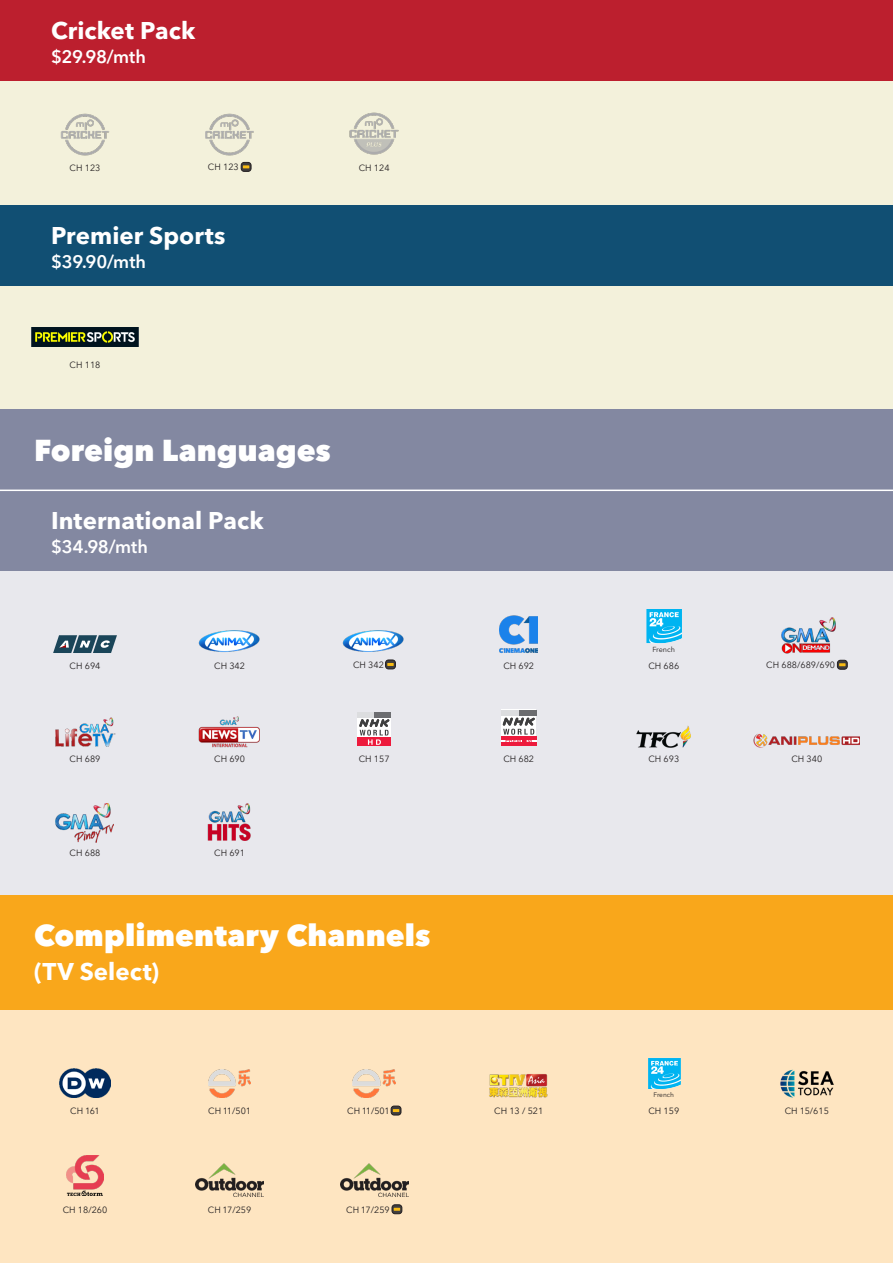
<style>
.page{position:relative;width:893px;height:1263px;background:#fff}
.page>*{position:absolute;margin:0;border:0;box-sizing:border-box;transform-origin:0 0}
.t1{font:800 30px "Avenir Next LT Pro";letter-spacing:.005em;color:#fff}
.t2{font:700 24px "Avenir Next LT Pro";letter-spacing:.005em;color:#fff}
.t3{font:600 18px "Avenir Next LT Pro";color:#fff}
.t4{font:9px "Avenir Next LT Pro";color:#231f20}
.t5{font:7.35px "Avenir Next LT Pro";color:#231f20}
.t6{font:6.6px "Avenir Next LT Pro";color:#231f20}
</style>
<div class="page">
<div style="left:0;top:41px;width:893px;height:197px;background:#f3f1db"></div>
<div style="left:0;top:240px;width:893px;height:186px;background:#f3f1db"></div>
<div style="left:0;top:0;width:893px;height:81px;background:#bc1f2e"></div>
<div style="left:0;top:205px;width:893px;height:81px;background:#114f73"></div>
<div style="left:0;top:995px;width:893px;height:268px;background:#fee5c1"></div>
<div style="left:0;top:556px;width:893px;height:379px;background:#e8e8ed"></div>
<div style="left:0;top:409px;width:893px;height:162px;background:#8388a1"></div>
<div style="left:0;top:895px;width:893px;height:115px;background:#f9a71b"></div>
<hr style="left:0;top:490px;width:893px;height:1px;background:#fff">
<img style="left:31px;top:328px;width:108px;height:19px">
<img style="left:349px;top:112px;width:50px;height:43px">
<img style="left:60px;top:113px;width:50px;height:43px">
<img style="left:205px;top:113px;width:49px;height:43px">
<svg style="left:241px;top:162px;width:10px;height:9px"></svg>
<div style="left:241px;top:162px;width:10px;height:10px;border:1px solid #231f20;border-radius:3px"></div>
<svg style="left:243px;top:165px;width:6px;height:3px"></svg>
<img style="left:60px;top:1069px;width:50px;height:29px">
<img style="left:648px;top:1058px;width:33px;height:30px">
<img style="left:780px;top:1069px;width:54px;height:29px">
<img style="left:208px;top:1070px;width:43px;height:27px">
<img style="left:489px;top:1074px;width:59px;height:24px">
<img style="left:196px;top:1163px;width:68px;height:33px">
<img style="left:66px;top:1156px;width:38px;height:40px">
<img style="left:353px;top:1070px;width:43px;height:27px">
<div style="left:391px;top:1106px;width:10px;height:9px;background:#403e3f;border-radius:3px"></div>
<div style="left:391px;top:1106px;width:10px;height:9px;border:1px solid #231f20;border-radius:3px"></div>
<svg style="left:393px;top:1109px;width:6px;height:3px"></svg>
<img style="left:340px;top:1163px;width:68px;height:33px">
<svg style="left:392px;top:1205px;width:10px;height:9px"></svg>
<div style="left:392px;top:1204px;width:10px;height:10px;border:1px solid #231f20;border-radius:3px"></div>
<svg style="left:394px;top:1208px;width:6px;height:3px"></svg>
<img style="left:55px;top:717px;width:61px;height:30px">
<img style="left:198px;top:717px;width:62px;height:30px">
<div style="left:358px;top:712px;width:16px;height:5px;background:#dcdddf"></div>
<div style="left:374px;top:712px;width:17px;height:5px;background:#6c6d70"></div>
<div style="left:358px;top:738px;width:33px;height:8px;background:#ed1a3c"></div>
<svg style="left:358px;top:717px;width:33px;height:28px"></svg>
<div style="left:501px;top:710px;width:35px;height:34px;background:#fff"></div>
<div style="left:501px;top:710px;width:18px;height:6px;background:#dcdddf"></div>
<div style="left:519px;top:710px;width:17px;height:6px;background:#6c6d70"></div>
<div style="left:501px;top:737px;width:35px;height:7px;background:#ed1a3c"></div>
<svg style="left:503px;top:717px;width:32px;height:25px"></svg>
<hr style="left:501px;top:743px;width:35px;height:3px;background:#ed1a3c">
<hr style="left:501px;top:737px;width:35px;height:3px;background:#ed1a3c">
<img style="left:636px;top:725px;width:55px;height:23px">
<img style="left:754px;top:734px;width:106px;height:13px">
<img style="left:207px;top:803px;width:44px;height:38px">
<img style="left:55px;top:804px;width:59px;height:38px">
<img style="left:500px;top:615px;width:38px;height:38px">
<svg style="left:53px;top:635px;width:64px;height:18px"></svg>
<img style="left:646px;top:609px;width:36px;height:34px">
<img style="left:198px;top:630px;width:62px;height:22px">
<img style="left:781px;top:617px;width:55px;height:37px">
<svg style="left:837px;top:660px;width:10px;height:9px"></svg>
<div style="left:837px;top:660px;width:10px;height:9px;border:1px solid #231f20;border-radius:3px"></div>
<svg style="left:839px;top:663px;width:6px;height:3px"></svg>
<div style="left:386px;top:660px;width:9px;height:9px;background:#403e3f;border-radius:3px"></div>
<div style="left:385px;top:660px;width:11px;height:9px;border:1px solid #231f20;border-radius:3px"></div>
<svg style="left:387px;top:663px;width:7px;height:3px"></svg>
<img style="left:343px;top:630px;width:61px;height:22px">
<p class="t2" style="left:51px;top:15px;width:146px">Cricket Pack</p>
<p class="t3" style="left:51px;top:45px;width:96px">$29.98/mth</p>
<p class="t4" style="left:70px;top:162px;width:32px">CH 123</p>
<p class="t4" style="left:208px;top:162px;width:32px">CH 123</p>
<p class="t4" style="left:359px;top:162px;width:32px">CH 124</p>
<p class="t2" style="left:51px;top:221px;width:176px">Premier Sports</p>
<p class="t3" style="left:51px;top:251px;width:97px">$39.90/mth</p>
<p class="t4" style="left:70px;top:359px;width:32px">CH 118</p>
<p class="t1" style="left:34px;top:431px;width:298px">Foreign Languages</p>
<p class="t2" style="left:51px;top:506px;width:214px">International Pack</p>
<p class="t3" style="left:51px;top:536px;width:98px">$34.98/mth</p>
<p class="t5" style="left:652px;top:645px;width:24px">French</p>
<p class="t4" style="left:214px;top:660px;width:32px">CH 342</p>
<p class="t4" style="left:353px;top:659px;width:32px">CH 342</p>
<p class="t4" style="left:766px;top:660px;width:70px">CH 688/689/690</p>
<p class="t4" style="left:70px;top:660px;width:32px">CH 694</p>
<p class="t4" style="left:503px;top:660px;width:32px">CH 692</p>
<p class="t4" style="left:648px;top:660px;width:32px">CH 686</p>
<p class="t4" style="left:70px;top:754px;width:32px">CH 689</p>
<p class="t4" style="left:214px;top:754px;width:32px">CH 690</p>
<p class="t4" style="left:359px;top:754px;width:32px">CH 157</p>
<p class="t4" style="left:503px;top:754px;width:32px">CH 682</p>
<p class="t4" style="left:648px;top:754px;width:32px">CH 693</p>
<p class="t4" style="left:791px;top:754px;width:32px">CH 340</p>
<p class="t4" style="left:70px;top:848px;width:32px">CH 688</p>
<p class="t4" style="left:214px;top:848px;width:32px">CH 691</p>
<p class="t1" style="left:34px;top:916px;width:398px">Complimentary Channels</p>
<p class="t2" style="left:34px;top:957px;width:127px">(TV Select)</p>
<p class="t6" style="left:653px;top:1090px;width:22px">French</p>
<p class="t4" style="left:347px;top:1105px;width:44px">CH 11/501</p>
<p class="t4" style="left:70px;top:1106px;width:31px">CH 161</p>
<p class="t4" style="left:648px;top:1106px;width:32px">CH 159</p>
<p class="t4" style="left:208px;top:1106px;width:44px">CH 11/501</p>
<p class="t4" style="left:494px;top:1106px;width:51px">CH 13 / 521</p>
<p class="t4" style="left:785px;top:1106px;width:46px">CH 15/615</p>
<p class="t4" style="left:63px;top:1204px;width:46px">CH 18/260</p>
<p class="t4" style="left:208px;top:1204px;width:45px">CH 17/259</p>
<p class="t4" style="left:346px;top:1204px;width:45px">CH 17/259</p>
</div>
